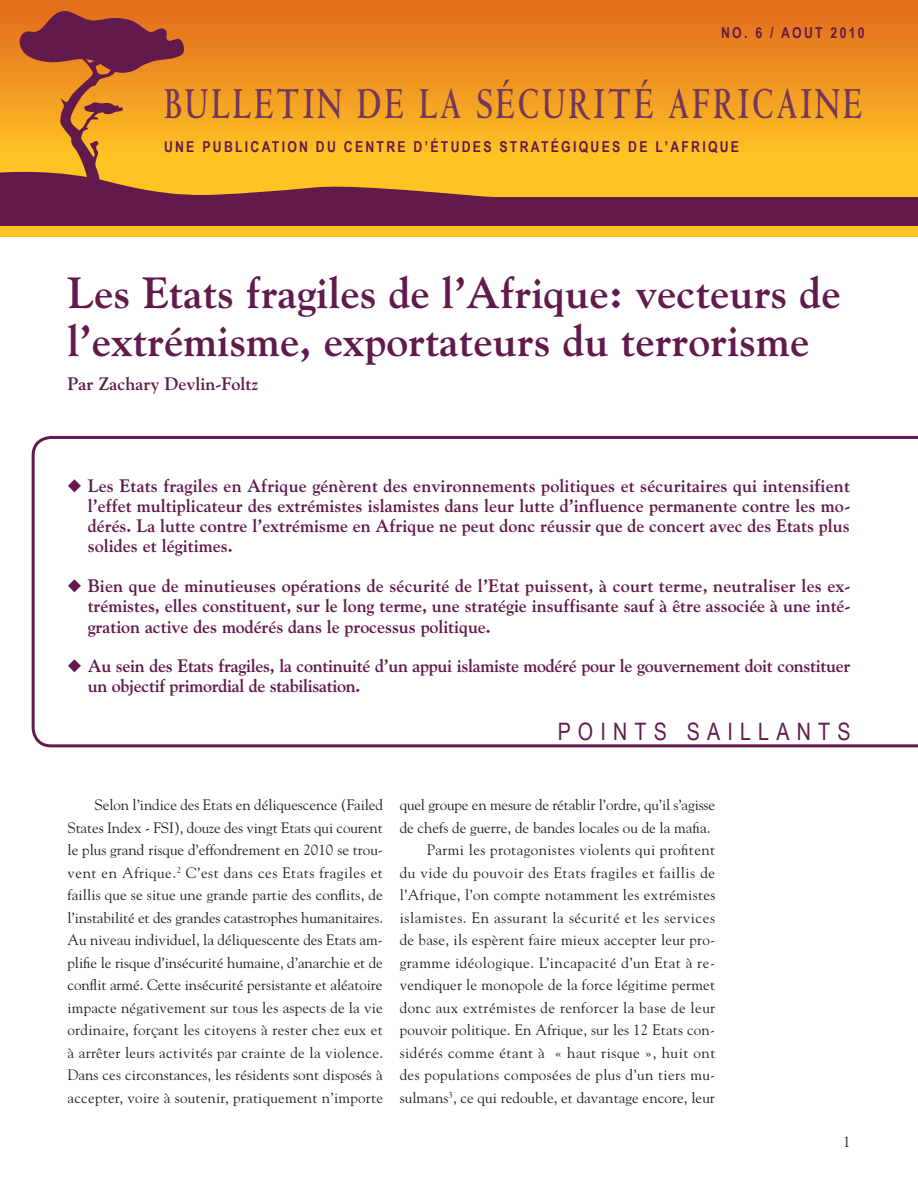
<style>
.page{position:relative;width:918px;height:1188px;background:#fff}
.page>*{position:absolute;margin:0;border:0;box-sizing:border-box;transform-origin:0 0}
.Brief_Name{font:700 46.2px "Centaur MT Std";letter-spacing:.1em;color:#72375b;scale:.71 1}
.Body__Title_Head{font:700 43.5px/48px "Goudy Std";color:#62194b}
.SUMMARY_Txt{font:24px "Arial Narrow";letter-spacing:.3em;color:#62194b}
.Highlight_Bullets{font:700 18px/20.2px "Goudy Std";letter-spacing:-.02em;color:#62194b;text-align:justify}
.Body__Author_Name{font:700 18px "Goudy Std";color:#62194b}
.Body_Text{font:15px/22.5px "Goudy Std";letter-spacing:.005em;color:#231f20;text-align:justify}
.Brief_Subtitle{font:700 15px "Arial Narrow";letter-spacing:.15em;color:#62194b}
</style>
<div class="page">
<svg style="left:32px;top:436px;width:886px;height:311px"></svg>
<svg style="left:0;top:0;width:918px;height:237px;background:#f19c20"></svg>
<svg style="left:0;top:11px;width:864px;height:187px;background:#e69524"></svg>
<div style="left:0;top:198px;width:918px;height:28px;background:#62194b"></div>
<p class="Brief_Subtitle" style="left:721px;top:21px;width:145px">NO. 6 / AOUT 2010</p>
<p class="Brief_Name" style="left:164px;top:79px;width:985px">BULLETIN DE LA SÉCURITÉ AFRICAINE</p>
<p class="Brief_Subtitle" style="left:164px;top:135px;width:577px">UNE PUBLICATION DU CENTRE D’ÉTUDES STRATÉGIQUES DE L’AFRIQUE</p>
<p class="Body__Title_Head" style="left:68px;top:269px;width:775px">Les Etats fragiles de l’Afrique: vecteurs de l’extrémisme, exportateurs du terrorisme</p>
<p class="Body__Author_Name" style="left:68px;top:373px;width:192px">Par Zachary Devlin-Foltz</p>
<p class="Highlight_Bullets" style="left:88px;top:475px;width:764px;text-indent:-20px">◆ Les Etats fragiles en Afrique génèrent des environnements politiques et sécuritaires qui intensifient l’effet multiplicateur des extrémistes islamistes dans leur lutte d’influence permanente contre les mo&shy;dérés. La lutte contre l’extrémisme en Afrique ne peut donc réussir que de concert avec des Etats plus solides et légitimes.</p>
<p class="Highlight_Bullets" style="left:88px;top:576px;width:764px;text-indent:-20px">◆ Bien que de minutieuses opérations de sécurité de l’Etat puissent, à court terme, neutraliser les ex&shy;trémistes, elles constituent, sur le long terme, une stratégie insuffisante sauf à être associée à une inté&shy;gration active des modérés dans le processus politique.</p>
<p class="Highlight_Bullets" style="left:88px;top:656px;width:764px;text-indent:-20px">◆ Au sein des Etats fragiles, la continuité d’un appui islamiste modéré pour le gouvernement doit constituer un objectif primordial de stabilisation.</p>
<p class="SUMMARY_Txt" style="left:558px;top:714px;width:294px">POINTS SAILLANTS</p>
<p class="Body_Text" style="left:68px;top:793px;width:317px;text-indent:27px">Selon l’indice des Etats en déliquescence (Failed States Index - FSI), douze des vingt Etats qui courent le plus grand risque d’effondrement en 2010 se trou&shy;vent en Afrique.<sup>2</sup> C’est dans ces Etats fragiles et faillis que se situe une grande partie des conflits, de l’instabilité et des grandes catastrophes humanitaires.<br>Au niveau individuel, la déliquescente des Etats am&shy;plifie le risque d’insécurité humaine, d’anarchie et de conflit armé. Cette insécurité persistante et aléatoire impacte négativement sur tous les aspects de la vie ordinaire, forçant les citoyens à rester chez eux et à arrêter leurs activités par crainte de la violence.<br>Dans ces circonstances, les résidents sont disposés à accepter, voire à soutenir, pratiquement n’importe</p>
<p class="Body_Text" style="left:400px;top:793px;width:317px">quel groupe en mesure de rétablir l’ordre, qu’il s’agisse de chefs de guerre, de bandes locales ou de la mafia.</p>
<p class="Body_Text" style="left:400px;top:838px;width:317px;text-indent:27px">Parmi les protagonistes violents qui profitent du vide du pouvoir des Etats fragiles et faillis de l’Afrique, l’on compte notamment les extrémistes islamistes. En assurant la sécurité et les services de base, ils espèrent faire mieux accepter leur pro&shy;gramme idéologique. L’incapacité d’un Etat à re&shy;vendiquer le monopole de la force légitime permet donc aux extrémistes de renforcer la base de leur pouvoir politique. En Afrique, sur les 12 Etats con&shy;sidérés comme étant à « haut risque », huit ont des populations composées de plus d’un tiers mu&shy;sulmans<sup>3</sup>, ce qui redouble, et davantage encore, leur</p>
<p class="Body_Text" style="left:843px;top:1130px;width:9px">1</p>
</div>
